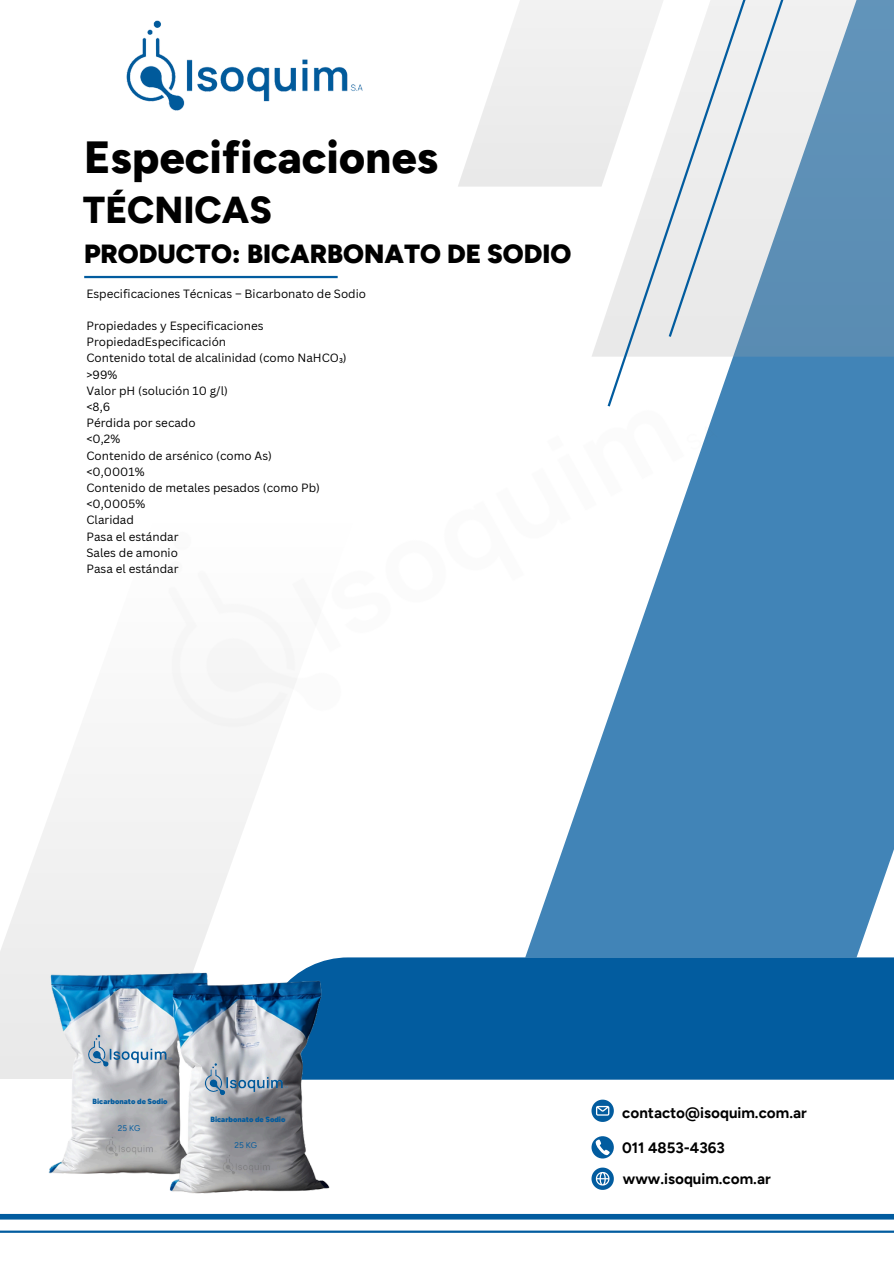
<style>
.page{position:relative;width:894px;height:1264px;background:#fff}
.page>*{position:absolute;margin:0;border:0;box-sizing:border-box;transform-origin:0 0}
.t1{font:800 44.85px "Figtree";color:#000}
.t2{font:800 37.35px "Figtree";color:#000}
.t3{font:900 26.25px "Figtree";color:#000}
.t4{font:700 15px "Figtree";color:#000}
.t5{font:11.7px/16.2px "Canva Sans";color:#000}
.t6{font:8.25px "Figtree";color:#035b9d}
.t7{font:900 7.5px "Figtree";color:#035b9d}
</style>
<div class="page">
<div style="left:230px;top:957px;width:663px;height:122px;background:#025c9f"></div>
<img style="left:17px;top:1038px;width:333px;height:195px">
<img style="left:0;top:275px;width:893px;height:763px">
<svg style="left:591px;top:0;width:302px;height:356px;fill:#6193b9"></svg>
<svg style="left:458px;top:0;width:147px;height:187px;fill:#eee"></svg>
<svg style="left:605px;top:0;width:222px;height:409px"></svg>
<svg style="left:666px;top:0;width:222px;height:339px"></svg>
<hr style="left:84px;top:276px;width:253px;height:2px;background:#025c9f">
<hr style="left:0;top:1230px;width:893px;height:2px;background:#025c9f">
<div style="left:0;top:1213px;width:893px;height:6px;background:#025c9f"></div>
<img style="left:126px;top:20px;width:237px;height:91px">
<svg style="left:591px;top:1136px;width:22px;height:22px"></svg>
<svg style="left:591px;top:1167px;width:22px;height:22px"></svg>
<svg style="left:591px;top:1099px;width:22px;height:22px"></svg>
<img style="left:78px;top:1026px;width:102px;height:45px">
<img style="left:194px;top:1055px;width:103px;height:45px">
<img style="left:84px;top:1102px;width:94px;height:93px">
<img style="left:201px;top:1120px;width:93px;height:94px">
<h1 class="t1" style="left:84px;top:128px;width:355px">Especificaciones</h1>
<h2 class="t2" style="left:83px;top:186px;width:191px">TÉCNICAS</h2>
<h3 class="t3" style="left:84px;top:237px;width:488px">PRODUCTO: BICARBONATO DE SODIO</h3>
<p class="t5" style="left:86px;top:285px;width:281px">Especificaciones Técnicas – Bicarbonato de Sodio</p>
<p class="t5" style="left:86px;top:317px;width:262px">Propiedades y Especificaciones<br>PropiedadEspecificación<br>Contenido total de alcalinidad (como NaHCO₃) &gt;99%<br>Valor pH (solución 10 g/l)<br>&lt;8,6<br>Pérdida por secado<br>&lt;0,2%<br>Contenido de arsénico (como As)<br>&lt;0,0001%<br>Contenido de metales pesados (como Pb) &lt;0,0005%<br>Claridad<br>Pasa el estándar<br>Sales de amonio<br>Pasa el estándar</p>
<p class="t7" style="left:92px;top:1096px;width:77px">Bicarbonato de Sodio</p>
<h5 class="t6" style="left:118px;top:1122px;width:24px">25 KG</h5>
<p class="t7" style="left:210px;top:1113px;width:77px">Bicarbonato de Sodio</p>
<p class="t6" style="left:234px;top:1139px;width:24px">25 KG</p>
<p class="t4" style="left:622px;top:1103px;width:186px">contacto@isoquim.com.ar</p>
<h5 class="t4" style="left:622px;top:1137px;width:104px">011 4853-4363</h5>
<p class="t4" style="left:622px;top:1168px;width:149px">www.isoquim.com.ar</p>
</div>
